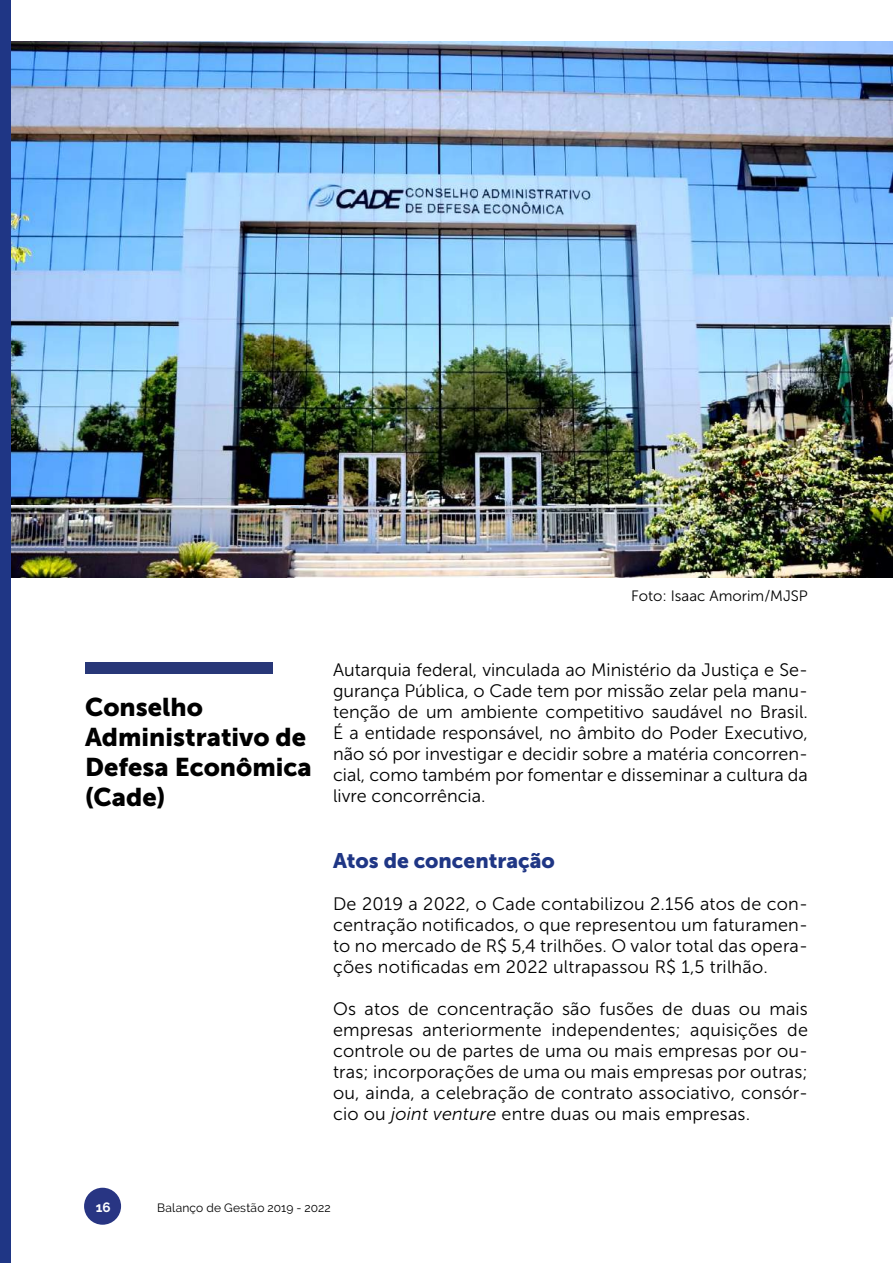
<style>
.page{position:relative;width:893px;height:1263px;background:#fff}
.page>*{position:absolute;margin:0;border:0;box-sizing:border-box;transform-origin:0 0}
.t1{font:25.5px/30px "Museo Sans 900";color:#000}
.t2{font:21px "Museo Sans 900";color:#1f3685}
.t3{font:18px/21px "Museo Sans 300";letter-spacing:.01em;color:#000;text-align:justify}
.t4{font:15px "Museo Sans 300";color:#000}
.t5{font:700 13.5px "Raleway";color:#fff}
.t6{font:12px "Raleway";letter-spacing:.015em;color:#000}
.s1{font-style:italic}
</style>
<div class="page">
<div style="left:84px;top:1188px;width:37px;height:37px;background:#283583;border-radius:50%"></div>
<img style="left:11px;top:41px;width:882px;height:536px">
<div style="left:0;top:0;width:11px;height:1263px;background:#1f3685"></div>
<div style="left:85px;top:662px;width:187px;height:12px;background:#283778"></div>
<p class="t4" style="left:631px;top:588px;width:178px">Foto: Isaac Amorim/MJSP</p>
<h1 class="t1" style="left:85px;top:692px;width:228px">Conselho<br>Administrativo de<br>Defesa Econômica (Cade)</h1>
<p class="t3" style="left:333px;top:659px;width:476px">Autarquia federal, vinculada ao Ministério da Justiça e Se&shy;gurança Pública, o Cade tem por missão zelar pela manu&shy;tenção de um ambiente competitivo saudável no Brasil.<br>É a entidade responsável, no âmbito do Poder Executivo, não só por investigar e decidir sobre a matéria concorren&shy;cial, como também por fomentar e disseminar a cultura da livre concorrência.</p>
<p class="t2" style="left:333px;top:848px;width:223px">Atos de concentração</p>
<p class="t3" style="left:333px;top:893px;width:476px">De 2019 a 2022, o Cade contabilizou 2.156 atos de con&shy;centração notificados, o que representou um faturamen&shy;to no mercado de R$ 5,4 trilhões. O valor total das opera&shy;ções notificadas em 2022 ultrapassou R$ 1,5 trilhão.</p>
<p class="t3" style="left:333px;top:998px;width:476px">Os atos de concentração são fusões de duas ou mais empresas anteriormente independentes; aquisições de controle ou de partes de uma ou mais empresas por ou&shy;tras; incorporações de uma ou mais empresas por outras; ou, ainda, a celebração de contrato associativo, consór&shy;cio ou <span class="s1">joint venture</span> entre duas ou mais empresas.</p>
<p class="t5" style="left:96px;top:1199px;width:16px">16</p>
<p class="t6" style="left:157px;top:1201px;width:175px">Balanço de Gestão 2019 - 2022</p>
</div>
